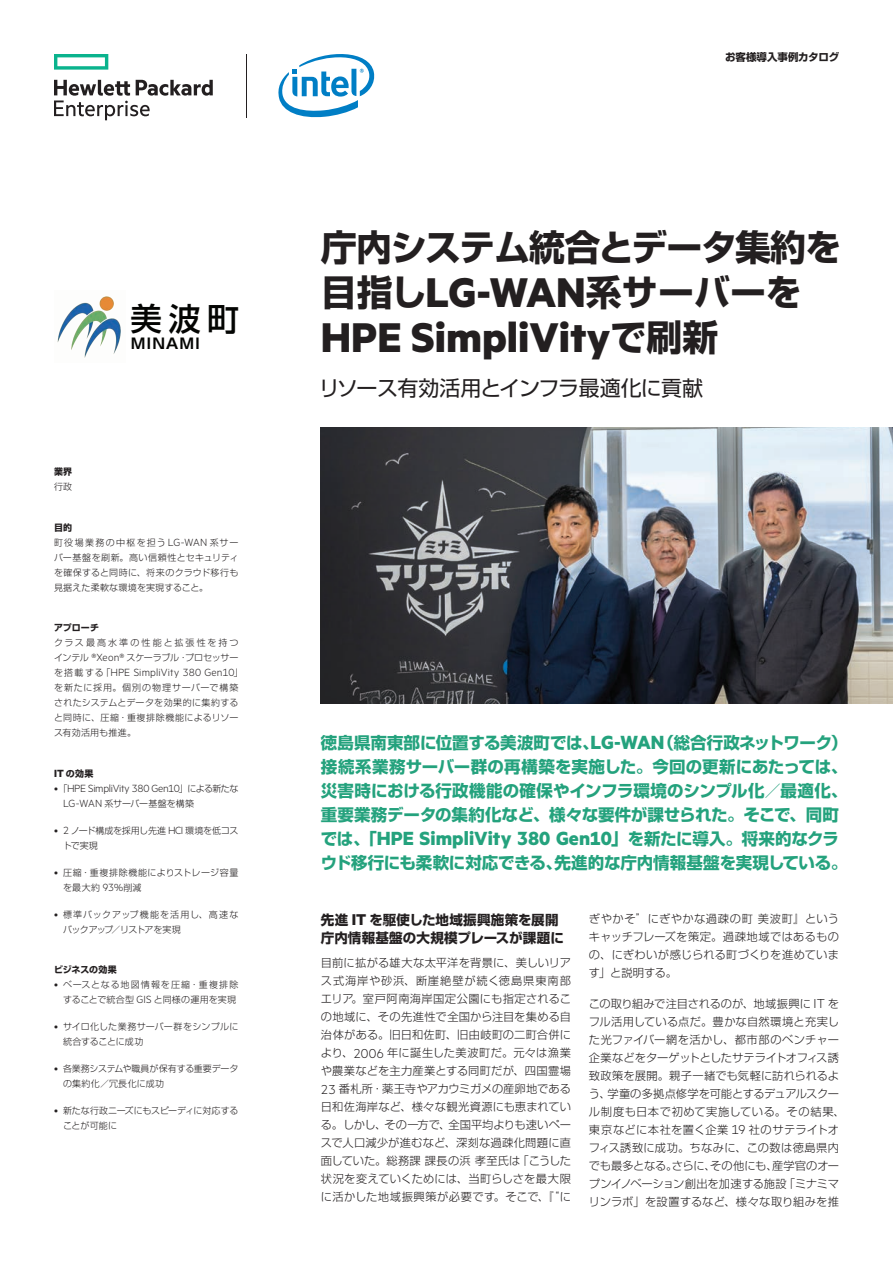
<style>
.page{position:relative;width:893px;height:1263px;background:#fff}
.page>*{position:absolute;margin:0;border:0;box-sizing:border-box;transform-origin:0 0}
.t1{font:700 46.8px "Metric HPE";color:#231f20}
.t2{font:700 36px/45px "Shin Go Pro";letter-spacing:-.02em;color:#231f20}
.t3{font:500 31.95px "Shin Go Pro";color:#040503}
.t4{font:700 21.45px "Metric HPE";color:#24a27d}
.t5{font:21px "Shin Go Pro";letter-spacing:-.03em;color:#231f20}
.t6{font:700 16.5px/24px "Shin Go Pro";letter-spacing:-.01em;color:#24a27d;text-align:justify}
.t7{font:700 14.55px "Shin Go Pro De";letter-spacing:.06em;color:#040503;scale:1.07 1}
.t8{font:700 13.5px/18px "Shin Go Pro";letter-spacing:.01em;color:#231f20}
.t9{font:300 11.7px "Metric HPE";letter-spacing:-.01em;color:#231f20}
.t10{font:300 11.7px "Metric HPE";letter-spacing:.01em;color:#231f20}
.t11{font:300 11.25px/18px "Shin Go Pro";letter-spacing:.01em;color:#231f20;text-align:justify}
.t12{font:700 10.5px "Shin Go Pro";color:#231f20}
.t13{font:300 9px/15px "Shin Go Pro";letter-spacing:.04em;color:#231f20}
.t14{font:300 9px/15px "Shin Go Pro";letter-spacing:.02em;color:#231f20}
.t15{font:300 9px/15px "Shin Go Pro";letter-spacing:.175em;color:#231f20}
.t16{font:300 9px/15px "Shin Go Pro";letter-spacing:.045em;color:#231f20}
.t17{font:300 9px/15px "Shin Go Pro";letter-spacing:-.01em;color:#231f20}
.t18{font:300 9px/15px "Shin Go Pro";letter-spacing:-.02em;color:#231f20}
.t19{font:300 9px "Shin Go Pro";color:#231f20}
.t20{font:700 9px "Shin Go Pro";letter-spacing:.005em;color:#231f20}
.t21{font:700 9px "Shin Go Pro";letter-spacing:-.015em;color:#231f20}
.s1{font-weight:700}
.s2{font-family:"Metric HPE";font-size:11.7px}
.s3{font-family:"Shin Go Pro";font-size:9px}
.s4{font-family:"Metric HPE";font-size:46.8px}
.s5{font-family:"Shin Go Pro";font-size:36px}
.s6{font-family:"Metric HPE";font-size:21.45px}
.s7{font-family:"Shin Go Pro";font-size:16.5px}
.s8{font-family:"Metric HPE";font-size:17.55px}
.s9{font-family:"Metric HPE";font-size:14.7px}
</style>
<div class="page">
<svg style="left:54px;top:54px;width:54px;height:16px"></svg>
<svg style="left:54px;top:80px;width:159px;height:40px"></svg>
<hr style="left:247px;top:54px;width:1px;height:63px;background:#231f20">
<svg style="left:278px;top:54px;width:97px;height:64px"></svg>
<img style="left:321px;top:427px;width:572px;height:277px">
<img style="left:57px;top:296px;width:64px;height:62px">
<h3 class="t3" style="left:130px;top:293px;width:111px">美波町</h3>
<p class="t7" style="left:131px;top:332px;width:66px">MINAMI</p>
<p class="t20" style="left:54px;top:464px;width:20px">業界</p>
<p class="t14" style="left:54px;top:478px;width:20px">行政</p>
<p class="t13" style="left:54px;top:518px;width:186px"><span class="s1">目的<br></span>町役場業務の中枢を担う <span class="s2">LG-WAN</span> 系サーバー基盤を刷新。高い信頼性とセキュリティを確保すると同時に、将来のクラウド移行も見据えた柔軟な環境を実現すること。</p>
<p class="t20" style="left:54px;top:620px;width:47px">アプローチ</p>
<p class="t15" style="left:54px;top:634px;width:186px">クラス最高水準の性能と拡張性を持つインテル <span class="s2">®Xeon®</span> スケーラブル・プロセッサー</p>
<p class="t10" style="left:54px;top:666px;width:190px"><span class="s3">を搭載する「</span>HPE SimpliVity 380 Gen10<span class="s3">」</span></p>
<p class="t14" style="left:54px;top:679px;width:186px;text-align:justify">を新たに採用。個別の物理サーバーで構築されたシステムとデータを効果的に集約すると同時に、圧縮・重複排除機能によるリソース有効活用も推進。</p>
<p class="t20" style="left:54px;top:766px;width:41px"><span class="s2">IT</span> の効果</p>
<p class="t9" style="left:54px;top:781px;width:186px">• <span class="s3">「</span>HPE SimpliVity 380 Gen10<span class="s3">」による新たな</span></p>
<p class="t19" style="left:63px;top:796px;width:133px"><span class="s2">LG-WAN</span> 系サーバー基盤を構築</p>
<p class="t18" style="left:63px;top:821px;width:177px;text-indent:-9px"><span class="s2">• 2</span> ノード構成を採用し先進 <span class="s2">HCI</span> 環境を低コストで実現</p>
<p class="t16" style="left:63px;top:863px;width:177px;text-indent:-9px"><span class="s2">•</span> 圧縮・重複排除機能によりストレージ容量を最大約 <span class="s2">93</span>％削減</p>
<p class="t13" style="left:63px;top:905px;width:177px;text-indent:-9px"><span class="s2">•</span> 標準バックアップ機能を活用し、高速なバックアップ／リストアを実現</p>
<p class="t21" style="left:54px;top:962px;width:64px">ビジネスの効果</p>
<p class="t13" style="left:54px;top:976px;width:186px;text-align:right"><span class="s2">•</span> ベースとなる地図情報を圧縮・重複排除することで統合型 <span class="s2">GIS</span> と同様の運用を実現</p>
<p class="t14" style="left:63px;top:1018px;width:177px;text-indent:-9px"><span class="s2">•</span> サイロ化した業務サーバー群をシンプルに統合することに成功</p>
<p class="t14" style="left:63px;top:1060px;width:177px;text-indent:-9px"><span class="s2">•</span> 各業務システムや職員が保有する重要データの集約化／冗長化に成功</p>
<p class="t17" style="left:63px;top:1102px;width:177px;text-indent:-9px"><span class="s2">•</span> 新たな行政ニーズにもスピーディに対応することが可能に</p>
<p class="t12" style="left:725px;top:49px;width:116px">お客様導入事例カタログ</p>
<h2 class="t2" style="left:321px;top:221px;width:522px">庁内システム統合とデータ集約を目指し<span class="s4">LG-WAN</span>系サーバーを</h2>
<h1 class="t1" style="left:321px;top:309px;width:399px">HPE SimpliVity<span class="s5">で刷新</span></h1>
<h3 class="t5" style="left:319px;top:371px;width:386px">リソース有効活用とインフラ最適化に貢献</h3>
<h3 class="t6" style="left:321px;top:728px;width:528px">徳島県南東部に位置する美波町では、<span class="s6">LG-WAN</span>（総合行政ネットワーク）接続系業務サーバー群の再構築を実施した。今回の更新にあたっては、災害時における行政機能の確保やインフラ環境のシンプル化／最適化、重要業務データの集約化など、様々な要件が課せられた。そこで、同町</h3>
<h3 class="t4" style="left:321px;top:825px;width:520px"><span class="s7">では、「</span>HPE SimpliVity 380 Gen10<span class="s7">」を新たに導入。将来的なクラ</span></h3>
<h3 class="t6" style="left:321px;top:848px;width:528px">ウド移行にも柔軟に対応できる、先進的な庁内情報基盤を実現している。</h3>
<p class="t8" style="left:321px;top:909px;width:244px">先進 <span class="s8">IT</span> を駆使した地域振興施策を展開庁内情報基盤の大規模プレースが課題に</p>
<p class="t11" style="left:321px;top:952px;width:252px">目前に拡がる雄大な太平洋を背景に、美しいリアス式海岸や砂浜、断崖絶壁が続く徳島県東南部エリア。室戸阿南海岸国定公園にも指定されるこの地域に、その先進性で全国から注目を集める自治体がある。旧日和佐町、旧由岐町の二町合併により、<span class="s9">2006</span> 年に誕生した美波町だ。元々は漁業や農業などを主力産業とする同町だが、四国霊場<span class="s9">23</span> 番札所・薬王寺やアカウミガメの産卵地である日和佐海岸など、様々な観光資源にも恵まれている。しかし、その一方で、全国平均よりも速いペースで人口減少が進むなど、深刻な過疎化問題に直面していた。総務課課長の浜孝至氏は「こうした状況を変えていくためには、当町らしさを最大限に活かした地域振興策が必要です。そこで、『“に</p>
<p class="t11" style="left:589px;top:908px;width:252px">ぎやかそ”にぎやかな過疎の町美波町』というキャッチフレーズを策定。過疎地域ではあるものの、にぎわいが感じられる町づくりを進めています」と説明する。</p>
<p class="t11" style="left:589px;top:993px;width:257px;text-align:left">この取り組みで注目されるのが、地域振興に <span class="s9">IT</span> をフル活用している点だ。豊かな自然環境と充実した光ファイバー網を活かし、都市部のベンチャー企業などをターゲットとしたサテライトオフィス誘致政策を展開。親子一緒でも気軽に訪れられるよう、学童の多拠点修学を可能とするデュアルスクール制度も日本で初めて実施している。その結果、東京などに本社を置く企業 <span class="s9">19</span> 社のサテライトオフィス誘致に成功。ちなみに、この数は徳島県内でも最多となる。さらに、その他にも、産学官のオープンイノベーション創出を加速する施設「ミナミマリンラボ」を設置するなど、様々な取り組みを推</p>
</div>
